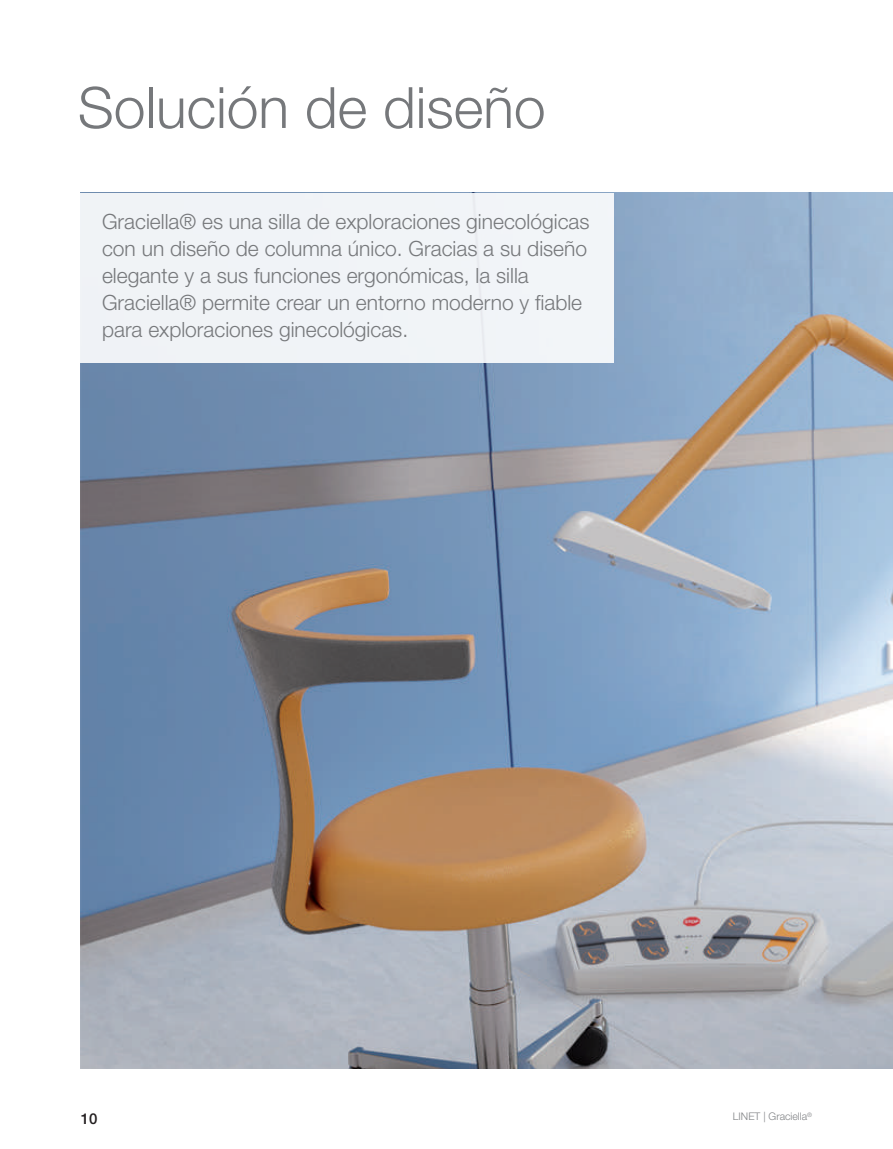
<style>
.page{position:relative;width:893px;height:1149px;background:#fff}
.page>*{position:absolute;margin:0;border:0;box-sizing:border-box;transform-origin:0 0}
.t1{font:300 57px "Helvetica Neue LT Pro";color:#76787b}
.t2{font:300 21px/27px "Helvetica Neue LT Pro";color:#76787b}
.t3{font:500 15px "Helvetica Neue LT Pro";color:#231f20}
.t4{font:300 10.5px "Helvetica Neue LT Pro";color:#808285}
</style>
<div class="page">
<img style="left:81px;top:193px;width:812px;height:874px">
<div style="left:78px;top:193px;width:536px;height:169px;background:#f0f3f7"></div>
<h1 class="t1" style="left:78px;top:73px;width:469px">Solución de diseño</h1>
<p class="t2" style="left:102px;top:208px;width:489px">Graciella® es una silla de exploraciones ginecológicas con un diseño de columna único. Gracias a su diseño elegante y a sus funciones ergonómicas, la silla Graciella® permite crear un entorno moderno y fiable para exploraciones ginecológicas.</p>
<p class="t3" style="left:81px;top:1108px;width:18px">10</p>
<p class="t4" style="left:733px;top:1109px;width:81px">LINET | Graciella<sup>®</sup></p>
</div>
